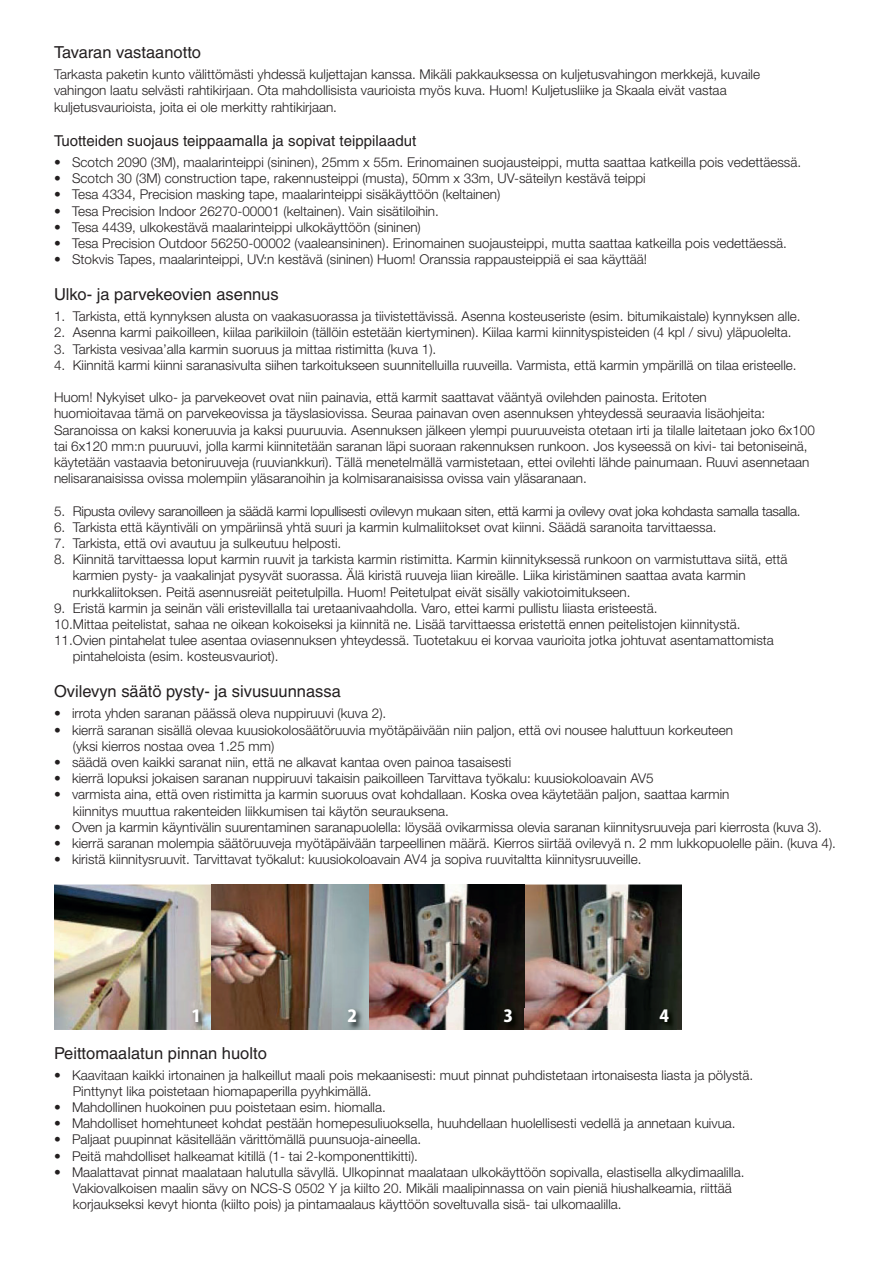
<style>
.page{position:relative;width:893px;height:1263px;background:#fff}
.page>*{position:absolute;margin:0;border:0;box-sizing:border-box;transform-origin:0 0}
.t1{font:16.5px "Helvetica";color:#231f20}
.t2{font:800 16.5px "Koz Go Pr 6 N";color:#fff}
.t3{font:15px "Helvetica";color:#231f20}
.t4{font:300 13.5px/16.2px "Helvetica Neue";color:#231f20}
.t5{font:300 13.5px "Helvetica Neue";letter-spacing:-.02em;color:#231f20}
</style>
<div class="page">
<img style="left:211px;top:884px;width:314px;height:124px">
<img style="left:525px;top:884px;width:157px;height:146px">
<img style="left:54px;top:884px;width:157px;height:146px">
<img style="left:191px;top:1008px;width:485px;height:22px">
<p class="t1" style="left:54px;top:43px;width:149px">Tavaran vastaanotto</p>
<p class="t4" style="left:54px;top:66px;width:708px">Tarkasta paketin kunto välittömästi yhdessä kuljettajan kanssa. Mikäli pakkauksessa on kuljetusvahingon merkkejä, kuvaile vahingon laatu selvästi rahtikirjaan. Ota mahdollisista vaurioista myös kuva. Huom! Kuljetusliike ja Skaala eivät vastaa kuljetusvaurioista, joita ei ole merkitty rahtikirjaan.</p>
<p class="t3" style="left:54px;top:132px;width:364px">Tuotteiden suojaus teippaamalla ja sopivat teippilaadut</p>
<p class="t4" style="left:54px;top:154px;width:749px">• Scotch 2090 (3M), maalarinteippi (sininen), 25mm x 55m. Erinomainen suojausteippi, mutta saattaa katkeilla pois vedettäessä.</p>
<p class="t4" style="left:54px;top:170px;width:593px">• Scotch 30 (3M) construction tape, rakennusteippi (musta), 50mm x 33m, UV-säteilyn kestävä teippi</p>
<p class="t4" style="left:54px;top:186px;width:448px">• Tesa 4334, Precision masking tape, maalarinteippi sisäkäyttöön (keltainen)</p>
<p class="t4" style="left:54px;top:202px;width:386px">• Tesa Precision Indoor 26270-00001 (keltainen). Vain sisätiloihin.</p>
<p class="t4" style="left:54px;top:219px;width:368px">• Tesa 4439, ulkokestävä maalarinteippi ulkokäyttöön (sininen)</p>
<p class="t4" style="left:54px;top:235px;width:734px">• Tesa Precision Outdoor 56250-00002 (vaaleansininen). Erinomainen suojausteippi, mutta saattaa katkeilla pois vedettäessä.</p>
<p class="t4" style="left:54px;top:251px;width:594px">• Stokvis Tapes, maalarinteippi, UV:n kestävä (sininen) Huom! Oranssia rappausteippiä ei saa käyttää!</p>
<p class="t1" style="left:54px;top:285px;width:226px">Ulko- ja parvekeovien asennus</p>
<p class="t4" style="left:54px;top:308px;width:748px">1. Tarkista, että kynnyksen alusta on vaakasuorassa ja tiivistettävissä. Asenna kosteuseriste (esim. bitumikaistale) kynnyksen alle.</p>
<p class="t4" style="left:54px;top:324px;width:739px">2. Asenna karmi paikoilleen, kiilaa parikiiloin (tällöin estetään kiertyminen). Kiilaa karmi kiinnityspisteiden (4 kpl / sivu) yläpuolelta.</p>
<p class="t4" style="left:54px;top:340px;width:384px">3. Tarkista vesivaa’alla karmin suoruus ja mittaa ristimitta (kuva 1).</p>
<p class="t4" style="left:54px;top:357px;width:744px">4. Kiinnitä karmi kiinni saranasivulta siihen tarkoitukseen suunnitelluilla ruuveilla. Varmista, että karmin ympärillä on tilaa eristeelle.</p>
<p class="t4" style="left:54px;top:389px;width:762px">Huom! Nykyiset ulko- ja parvekeovet ovat niin painavia, että karmit saattavat vääntyä ovilehden painosta. Eritoten<br>huomioitavaa tämä on parvekeovissa ja täyslasiovissa. Seuraa painavan oven asennuksen yhteydessä seuraavia lisäohjeita:<br>Saranoissa on kaksi koneruuvia ja kaksi puuruuvia. Asennuksen jälkeen ylempi puuruuveista otetaan irti ja tilalle laitetaan joko 6x100 tai 6x120 mm:n puuruuvi, jolla karmi kiinnitetään saranan läpi suoraan rakennuksen runkoon. Jos kyseessä on kivi- tai betoniseinä, käytetään vastaavia betoniruuveja (ruuviankkuri). Tällä menetelmällä varmistetaan, ettei ovilehti lähde painumaan. Ruuvi asennetaan nelisaranaisissa ovissa molempiin yläsaranoihin ja kolmisaranaisissa ovissa vain yläsaranaan.</p>
<p class="t5" style="left:54px;top:502px;width:748px">5. Ripusta ovilevy saranoilleen ja säädä karmi lopullisesti ovilevyn mukaan siten, että karmi ja ovilevy ovat joka kohdasta samalla tasalla.</p>
<p class="t4" style="left:54px;top:519px;width:664px">6. Tarkista että käyntiväli on ympäriinsä yhtä suuri ja karmin kulmaliitokset ovat kiinni. Säädä saranoita tarvittaessa.</p>
<p class="t4" style="left:54px;top:535px;width:289px">7. Tarkista, että ovi avautuu ja sulkeutuu helposti.</p>
<p class="t4" style="left:73px;top:551px;width:716px;text-indent:-19px">8. Kiinnitä tarvittaessa loput karmin ruuvit ja tarkista karmin ristimitta. Karmin kiinnityksessä runkoon on varmistuttava siitä, että karmien pysty- ja vaakalinjat pysyvät suorassa. Älä kiristä ruuveja liian kireälle. Liika kiristäminen saattaa avata karmin nurkkaliitoksen. Peitä asennusreiät peitetulpilla. Huom! Peitetulpat eivät sisälly vakiotoimitukseen.</p>
<p class="t4" style="left:54px;top:600px;width:605px">9. Eristä karmin ja seinän väli eristevillalla tai uretaanivaahdolla. Varo, ettei karmi pullistu liiasta eristeestä.</p>
<p class="t4" style="left:54px;top:616px;width:688px">10.Mittaa peitelistat, sahaa ne oikean kokoiseksi ja kiinnitä ne. Lisää tarvittaessa eristettä ennen peitelistojen kiinnitystä.</p>
<p class="t4" style="left:54px;top:632px;width:721px">11.Ovien pintahelat tulee asentaa oviasennuksen yhteydessä. Tuotetakuu ei korvaa vaurioita jotka johtuvat asentamattomista</p>
<p class="t4" style="left:73px;top:648px;width:207px">pintaheloista (esim. kosteusvauriot).</p>
<p class="t1" style="left:54px;top:682px;width:288px">Ovilevyn säätö pysty- ja sivusuunnassa</p>
<p class="t4" style="left:54px;top:705px;width:334px">• irrota yhden saranan päässä oleva nuppiruuvi (kuva 2).</p>
<p class="t4" style="left:73px;top:721px;width:662px;text-indent:-19px">• kierrä saranan sisällä olevaa kuusiokolosäätöruuvia myötäpäivään niin paljon, että ovi nousee haluttuun korkeuteen (yksi kierros nostaa ovea 1.25 mm)</p>
<p class="t4" style="left:54px;top:754px;width:459px">• säädä oven kaikki saranat niin, että ne alkavat kantaa oven painoa tasaisesti</p>
<p class="t4" style="left:54px;top:770px;width:601px">• kierrä lopuksi jokaisen saranan nuppiruuvi takaisin paikoilleen Tarvittava työkalu: kuusiokoloavain AV5</p>
<p class="t4" style="left:73px;top:786px;width:658px;text-indent:-19px">• varmista aina, että oven ristimitta ja karmin suoruus ovat kohdallaan. Koska ovea käytetään paljon, saattaa karmin kiinnitys muuttua rakenteiden liikkumisen tai käytön seurauksena.</p>
<p class="t4" style="left:54px;top:819px;width:769px">• Oven ja karmin käyntivälin suurentaminen saranapuolella: löysää ovikarmissa olevia saranan kiinnitysruuveja pari kierrosta (kuva 3).</p>
<p class="t4" style="left:54px;top:835px;width:783px">• kierrä saranan molempia säätöruuveja myötäpäivään tarpeellinen määrä. Kierros siirtää ovilevyä n. 2 mm lukkopuolelle päin. (kuva 4).</p>
<p class="t4" style="left:54px;top:851px;width:589px">• kiristä kiinnitysruuvit. Tarvittavat työkalut: kuusiokoloavain AV4 ja sopiva ruuvitaltta kiinnitysruuveille.</p>
<p class="t2" style="left:191px;top:1007px;width:11px">1</p>
<p class="t2" style="left:347px;top:1007px;width:11px">2</p>
<p class="t2" style="left:503px;top:1007px;width:11px">3</p>
<p class="t2" style="left:660px;top:1007px;width:11px">4</p>
<p class="t1" style="left:54px;top:1043px;width:214px">Peittomaalatun pinnan huolto</p>
<p class="t4" style="left:73px;top:1066px;width:682px;text-indent:-19px">• Kaavitaan kaikki irtonainen ja halkeillut maali pois mekaanisesti: muut pinnat puhdistetaan irtonaisesta liasta ja pölystä.<br>Pinttynyt lika poistetaan hiomapaperilla pyyhkimällä.</p>
<p class="t4" style="left:54px;top:1099px;width:333px">• Mahdollinen huokoinen puu poistetaan esim. hiomalla.</p>
<p class="t4" style="left:54px;top:1115px;width:683px">• Mahdolliset homehtuneet kohdat pestään homepesuliuoksella, huuhdellaan huolellisesti vedellä ja annetaan kuivua.</p>
<p class="t4" style="left:54px;top:1131px;width:369px">• Paljaat puupinnat käsitellään värittömällä puunsuoja-aineella.</p>
<p class="t4" style="left:54px;top:1147px;width:366px">• Peitä mahdolliset halkeamat kitillä (1- tai 2-komponenttikitti).</p>
<p class="t4" style="left:73px;top:1164px;width:673px;text-indent:-19px">• Maalattavat pinnat maalataan halutulla sävyllä. Ulkopinnat maalataan ulkokäyttöön sopivalla, elastisella alkydimaalilla.<br>Vakiovalkoisen maalin sävy on NCS-S 0502 Y ja kiilto 20. Mikäli maalipinnassa on vain pieniä hiushalkeamia, riittää korjaukseksi kevyt hionta (kiilto pois) ja pintamaalaus käyttöön soveltuvalla sisä- tai ulkomaalilla.</p>
</div>
